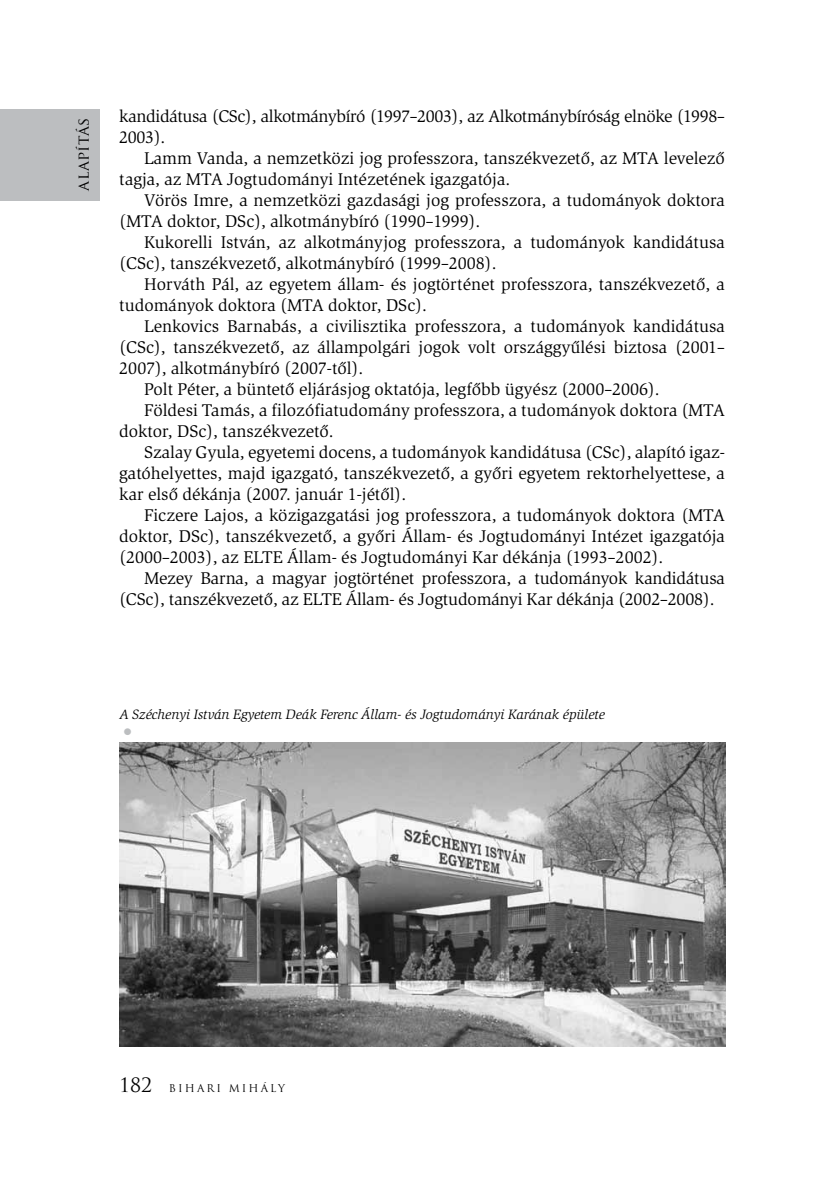
<style>
.page{position:relative;width:834px;height:1181px;background:#fff}
.page>*{position:absolute;margin:0;border:0;box-sizing:border-box;transform-origin:0 0}
.t1{font:italic 24.5px "Slimbach HU";color:#bcbec0}
.t2{font:19.25px "Trajan Pro";color:#000}
.t3{font:17.5px/21px "Slimbach HU";color:#000}
.t4{font:17.5px/21px "Slimbach HU";letter-spacing:-.02em;color:#000}
.t5{font:15.75px "Trajan Pro";letter-spacing:-.01em;color:#000}
.t6{font:italic 14px "Slimbach HU";color:#000}
.t7{font:10.5px "Trajan Pro";letter-spacing:.2em;color:#000}
</style>
<div class="page">
<div style="left:0;top:109px;width:99px;height:153px;background:#bcbec0"></div>
<div style="left:0;top:201px;width:99px;height:70px;background:#fff"></div>
<img style="left:120px;top:743px;width:605px;height:303px">
<p class="t5" style="left:73px;top:191px;width:75px;rotate:-90deg">alapítás</p>
<p class="t4" style="left:119px;top:106px;width:607px">kandidátusa (CSc), alkotmánybíró (1997–2003), az Alkotmánybíróság elnöke (1998–<br>2003).</p>
<p class="t5" style="left:73px;top:250px;width:128px;rotate:-90deg">tanulmányok</p>
<p class="t3" style="left:119px;top:148px;width:607px;text-indent:25px">Lamm Vanda, a nemzetközi jog professzora, tanszékvezető, az MTA levelező tagja, az MTA Jogtudományi Intézetének igazgatója.</p>
<p class="t3" style="left:119px;top:190px;width:607px;text-indent:25px">Vörös Imre, a nemzetközi gazdasági jog professzora, a tudományok doktora (MTA doktor, DSc), alkotmánybíró (1990–1999).</p>
<p class="t3" style="left:119px;top:232px;width:607px;text-indent:25px">Kukorelli István, az alkotmányjog professzora, a tudományok kandidátusa (CSc), tanszékvezető, alkotmánybíró (1999–2008).</p>
<p class="t3" style="left:119px;top:274px;width:607px;text-indent:25px">Horváth Pál, az egyetem állam- és jogtörténet professzora, tanszékvezető, a tudományok doktora (MTA doktor, DSc).</p>
<p class="t3" style="left:144px;top:316px;width:582px">Lenkovics Barnabás, a civilisztika professzora, a tudományok kandidátusa</p>
<p class="t3" style="left:119px;top:337px;width:607px">(CSc), tanszékvezető, az állampolgári jogok volt országgyűlési biztosa (2001–</p>
<p class="t3" style="left:119px;top:358px;width:245px">2007), alkotmánybíró (2007-től).</p>
<p class="t3" style="left:144px;top:379px;width:517px">Polt Péter, a büntető eljárásjog oktatója, legfőbb ügyész (2000–2006).</p>
<p class="t3" style="left:144px;top:400px;width:571px">Földesi Tamás, a filozófiatudomány professzora, a tudományok doktora (MTA</p>
<p class="t3" style="left:119px;top:421px;width:216px">doktor, DSc), tanszékvezető.</p>
<p class="t3" style="left:119px;top:442px;width:607px">Szalay Gyula, egyetemi docens, a tudományok kandidátusa (CSc), alapító igaz-</p>
<p class="t3" style="left:119px;top:463px;width:607px">gatóhelyettes, majd igazgató, tanszékvezető, a győri egyetem rektorhelyettese, a</p>
<p class="t3" style="left:119px;top:484px;width:288px">kar első dékánja (2007. január 1-jétől).</p>
<p class="t3" style="left:144px;top:505px;width:571px">Ficzere Lajos, a közigazgatási jog professzora, a tudományok doktora (MTA</p>
<p class="t3" style="left:119px;top:526px;width:607px">doktor, DSc), tanszékvezető, a győri Állam- és Jogtudományi Intézet igazgatója</p>
<p class="t3" style="left:119px;top:547px;width:545px">(2000–2003), az ELTE Állam- és Jogtudományi Kar dékánja (1993–2002).</p>
<p class="t3" style="left:144px;top:568px;width:582px">Mezey Barna, a magyar jogtörténet professzora, a tudományok kandidátusa</p>
<p class="t3" style="left:119px;top:589px;width:596px">(CSc), tanszékvezető, az ELTE Állam- és Jogtudományi Kar dékánja (2002–2008).</p>
<p class="t6" style="left:119px;top:707px;width:487px">A Széchenyi István Egyetem Deák Ferenc Állam- és Jogtudományi Karának épülete</p>
<h1 class="t1" style="left:119px;top:718px;width:18px">•</h1>
<p class="t2" style="left:119px;top:1072px;width:34px">182</p>
<p class="t7" style="left:169px;top:1081px;width:118px">B ihar i Mihály</p>
</div>
